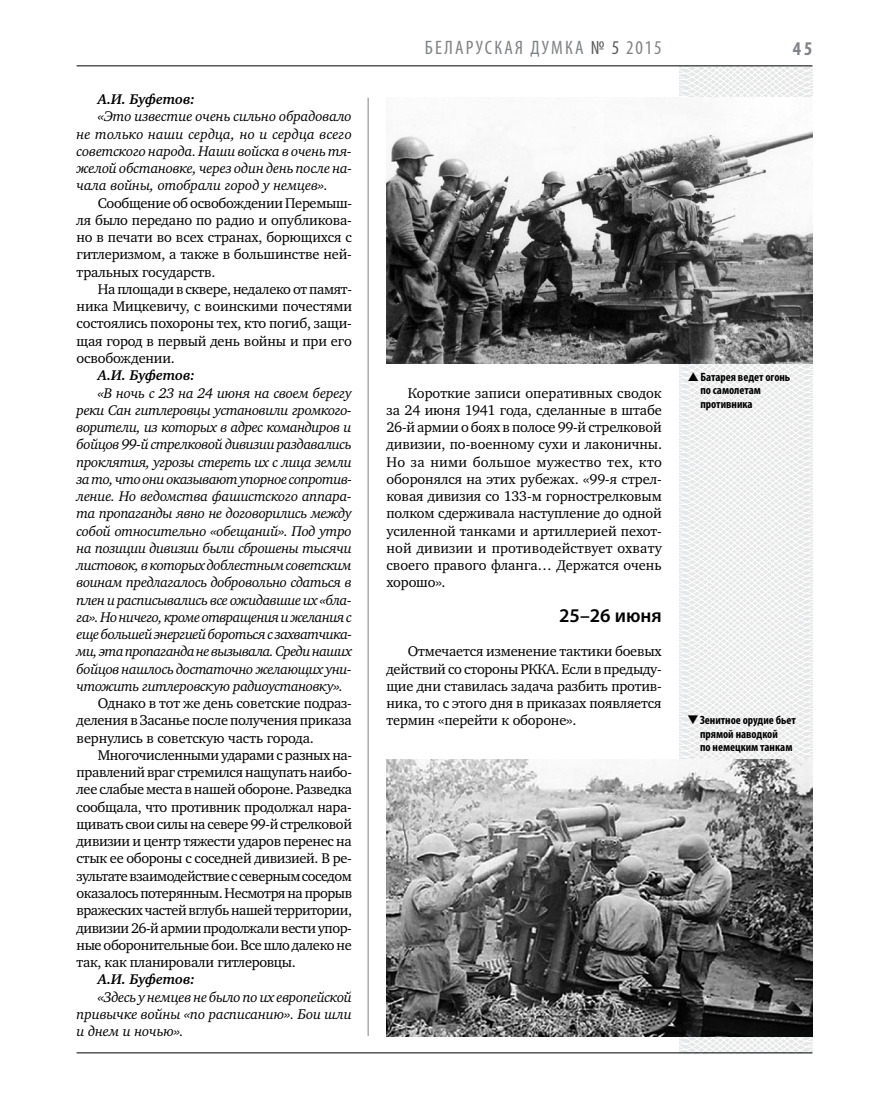
<style>
.page{position:relative;width:872px;height:1106px;background:#fff}
.page>*{position:absolute;margin:0;border:0;box-sizing:border-box;transform-origin:0 0}
.t1{font:condensed 19.5px "Myriad Pro";letter-spacing:.11em;color:#808285}
.t2{font:600 19.5px "Myriad Pro";color:#000}
.t3{font:700 condensed 19.5px "Myriad Pro";color:#808285}
.t4{font:14.4px/17.2px "Charter C";letter-spacing:-.01em;color:#000;text-align:justify}
.t5{font:italic 14.4px/17.2px "Charter C";letter-spacing:-.01em;color:#000;text-align:justify}
.t6{font:italic 700 14.4px "Charter C";letter-spacing:-.01em;color:#000}
.t7{font:700 condensed 12px/13.5px "Myriad Pro";color:#000}
.s1{color:#58595b}
</style>
<div class="page">
<hr style="left:368px;top:98px;width:1px;height:938px;background:#808285">
<svg style="left:621px;top:65px;width:192px;height:989px"></svg>
<hr style="left:77px;top:65px;width:735px;height:1px;background:#000">
<hr style="left:77px;top:1052px;width:735px;height:1px;background:#000">
<img style="left:386px;top:760px;width:426px;height:276px">
<img style="left:386px;top:97px;width:426px;height:266px">
<svg style="left:699px;top:724px;width:12px;height:1px"></svg>
<svg style="left:688px;top:372px;width:23px;height:10px"></svg>
<p class="t6" style="left:98px;top:91px;width:99px">А.И. Буфетов:</p>
<p class="t5" style="left:77px;top:108px;width:277px;text-indent:21px">«Это известие очень сильно обрадовало не только наши сердца, но и сердца всего советского народа. Наши войска в очень тя&shy;желой обстановке, через один день после на&shy;чала войны, отобрали город у немцев».</p>
<p class="t4" style="left:77px;top:194px;width:277px;text-indent:21px">Сообщение об освобождении Перемыш&shy;ля было передано по радио и опубликова&shy;но в печати во всех странах, борющихся с гитлеризмом, а также в большинстве ней&shy;тральных государств.</p>
<p class="t4" style="left:77px;top:280px;width:277px;text-indent:21px">На площади в сквере, недалеко от памят&shy;ника Мицкевичу, с воинскими почестями состоялись похороны тех, кто погиб, защи&shy;щая город в первый день войны и при его освобождении.</p>
<p class="t6" style="left:98px;top:367px;width:99px">А.И. Буфетов:</p>
<p class="t5" style="left:77px;top:384px;width:277px;text-indent:21px">«В ночь с 23 на 24 июня на своем берегу реки Сан гитлеровцы установили громкого&shy;ворители, из которых в адрес командиров и бойцов 99-й стрелковой дивизии раздавались проклятия, угрозы стереть их с лица земли за то, что они оказывают упорное сопротив&shy;ление. Но ведомства фашистского аппара&shy;та пропаганды явно не договорились между собой относительно «обещаний». Под утро на позиции дивизии были сброшены тысячи листовок, в которых доблестным советским воинам предлагалось добровольно сдаться в плен и расписывались все ожидавшие их «бла&shy;га». Но ничего, кроме отвращения и желания с еще большей энергией бороться с захватчика&shy;ми, эта пропаганда не вызывала. Среди наших бойцов нашлось достаточно желающих уни&shy;чтожить гитлеровскую радиоустановку».</p>
<p class="t4" style="left:77px;top:694px;width:277px;text-indent:21px">Однако в тот же день советские подраз&shy;деления в Засанье после получения приказа вернулись в советскую часть города.</p>
<p class="t4" style="left:77px;top:746px;width:277px;text-indent:21px">Многочисленными ударами с разных на&shy;правлений враг стремился нащупать наибо&shy;лее слабые места в нашей обороне. Разведка сообщала, что противник продолжал нара&shy;щивать свои силы на севере 99-й стрелковой дивизии и центр тяжести ударов перенес на стык ее обороны с соседней дивизией. В ре&shy;зультате взаимодействие с северным соседом оказалось потерянным. Несмотря на прорыв вражеских частей вглубь нашей территории, дивизии 26-й армии продолжали вести упор&shy;ные оборонительные бои. Все шло далеко не так, как планировали гитлеровцы.</p>
<p class="t6" style="left:98px;top:971px;width:99px">А.И. Буфетов:</p>
<p class="t5" style="left:77px;top:988px;width:277px;text-indent:21px">«Здесь у немцев не было по их европейской привычке войны «по расписанию». Бои шли и днем и ночью».</p>
<h1 class="t1" style="left:425px;top:36px;width:238px">БЕЛАРУСКАЯ ДУМКА <span class="s1">№ 5</span> 2015</h1>
<h1 class="t3" style="left:793px;top:37px;width:21px">45</h1>
<p class="t4" style="left:386px;top:384px;width:277px;text-indent:21px">Короткие записи оперативных сводок за 24 июня 1941 года, сделанные в штабе 26-й армии о боях в полосе 99-й стрелковой дивизии, по-военному сухи и лаконичны.<br>Но за ними большое мужество тех, кто оборонялся на этих рубежах. «99-я стрел&shy;ковая дивизия со 133-м горнострелковым полком сдерживала наступление до одной усиленной танками и артиллерией пехот&shy;ной дивизии и противодействует охвату своего правого фланга… Держатся очень хорошо».</p>
<h1 class="t2" style="left:559px;top:603px;width:104px">25–26 июня</h1>
<p class="t4" style="left:386px;top:643px;width:277px;text-indent:21px">Отмечается изменение тактики боевых действий со стороны РККА. Если в предыду&shy;щие дни ставилась задача разбить против&shy;ника, то с этого дня в приказах появляется термин «перейти к обороне».</p>
<p class="t7" style="left:700px;top:370px;width:92px">Батарея ведет огонь по самолетам противника</p>
<p class="t7" style="left:700px;top:713px;width:97px;text-indent:-13px">❑Зенитное орудие бьет прямой наводкой<br>по немецким танкам</p>
</div>
